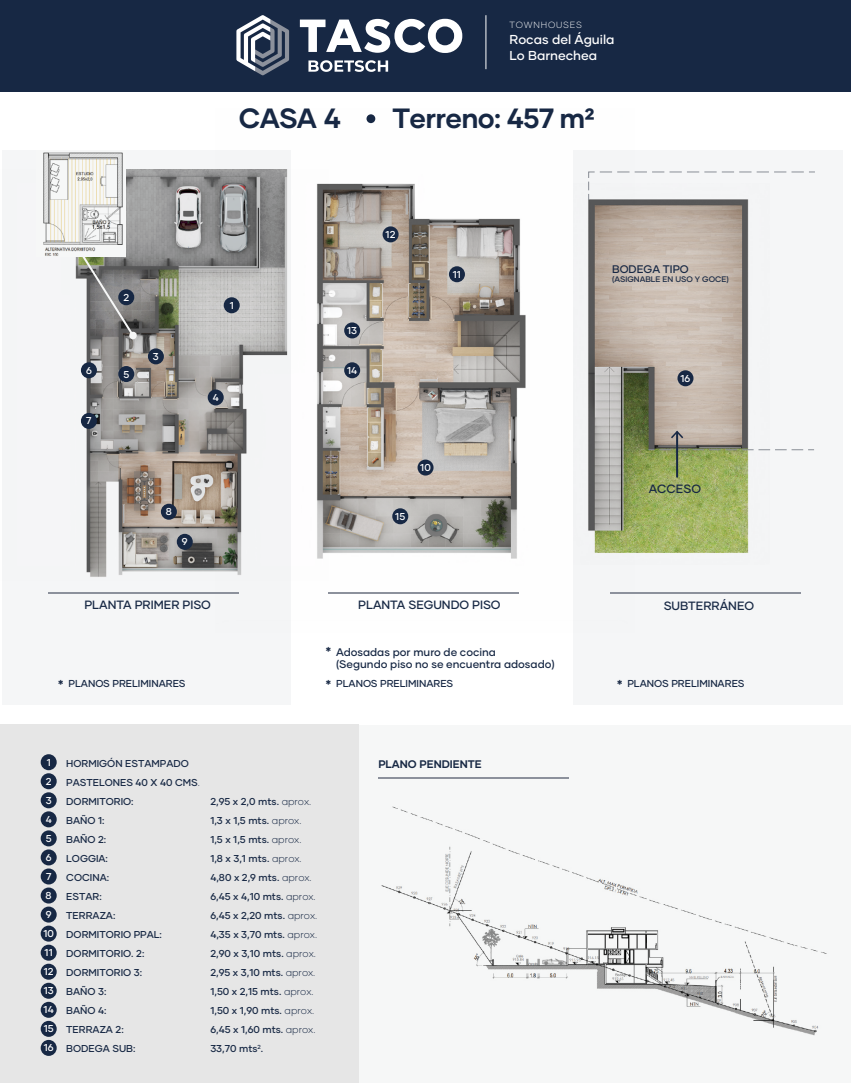
<style>
.page{position:relative;width:851px;height:1083px;background:#fff}
.page>*{position:absolute;margin:0;border:0;box-sizing:border-box;transform-origin:0 0}
.t1{font:700 27.8px "Gilmer";letter-spacing:-.025em;color:#172844}
.t2{font:700 14.1px "Gilmer";color:#172844}
.t3{font:500 12.9px/15.9px "Gilmer";color:#fff}
.t4{font:500 12px "Gilmer";color:#172844}
.t5{font:500 11px/12.8px "Gilmer";color:#172844}
.t6{font:700 11px "Gilmer";color:#172844}
.t7{font:500 10.1px "Gilmer";color:#172844}
.t8{font:500 10px/19px "Gilmer";color:#172844}
.t9{font:500 10px/19px "Gilmer";color:#fff;text-align:center}
.t10{font:300 9px "Gilmer";letter-spacing:.09em;color:#fff}
.t11{font:500 8px "Gilmer";color:#172844}
.s1{font-weight:700;font-size:14.1px}
.s2{font-weight:300}
</style>
<div class="page">
<div style="left:3px;top:150px;width:288px;height:554px;background:#f5f6f7"></div>
<div style="left:573px;top:150px;width:269px;height:554px;background:#f5f6f7"></div>
<img style="left:634px;top:200px;width:135px;height:353px">
<svg style="left:648px;top:449px;width:166px;height:1px"></svg>
<svg style="left:634px;top:171px;width:180px;height:29px"></svg>
<img style="left:2px;top:170px;width:213px;height:410px">
<img style="left:215px;top:115px;width:419px;height:479px">
<hr style="left:610px;top:592px;width:190px;height:1px;background:#8c919c">
<hr style="left:329px;top:592px;width:190px;height:1px;background:#8c919c">
<div style="left:366px;top:114px;width:9px;height:9px;background:#172844;border-radius:50%"></div>
<img style="left:37px;top:152px;width:89px;height:105px">
<div style="left:0;top:724px;width:850px;height:358px;background:#f6f7f7"></div>
<hr style="left:48px;top:592px;width:190px;height:1px;background:#8c919c">
<hr style="left:378px;top:777px;width:190px;height:1px;background:#8c919c">
<div style="left:0;top:0;width:850px;height:91px;background:#172844"></div>
<svg style="left:300px;top:19px;width:162px;height:34px"></svg>
<svg style="left:236px;top:15px;width:53px;height:60px"></svg>
<svg style="left:308px;top:60px;width:80px;height:12px"></svg>
<hr style="left:485px;top:15px;width:1px;height:54px;background:#fff">
<hr style="left:676px;top:432px;width:2px;height:45px;background:#172844">
<svg style="left:671px;top:430px;width:12px;height:8px"></svg>
<div style="left:224px;top:297px;width:16px;height:16px;background:#172844;border-radius:50%"></div>
<div style="left:148px;top:348px;width:16px;height:16px;background:#172844;border-radius:50%"></div>
<div style="left:208px;top:389px;width:16px;height:16px;background:#172844;border-radius:50%"></div>
<div style="left:118px;top:366px;width:16px;height:16px;background:#172844;border-radius:50%"></div>
<div style="left:81px;top:362px;width:16px;height:16px;background:#172844;border-radius:50%"></div>
<div style="left:81px;top:413px;width:16px;height:16px;background:#172844;border-radius:50%"></div>
<div style="left:161px;top:503px;width:16px;height:16px;background:#172844;border-radius:50%"></div>
<div style="left:177px;top:534px;width:16px;height:16px;background:#172844;border-radius:50%"></div>
<div style="left:417px;top:459px;width:16px;height:16px;background:#172844;border-radius:50%"></div>
<div style="left:449px;top:266px;width:16px;height:16px;background:#172844;border-radius:50%"></div>
<div style="left:382px;top:226px;width:16px;height:16px;background:#172844;border-radius:50%"></div>
<div style="left:344px;top:322px;width:16px;height:16px;background:#172844;border-radius:50%"></div>
<div style="left:344px;top:362px;width:16px;height:16px;background:#172844;border-radius:50%"></div>
<div style="left:392px;top:508px;width:16px;height:16px;background:#172844;border-radius:50%"></div>
<div style="left:677px;top:370px;width:16px;height:16px;background:#172844;border-radius:50%"></div>
<svg style="left:79px;top:251px;width:58px;height:89px"></svg>
<img style="left:381px;top:806px;width:446px;height:230px">
<div style="left:0;top:724px;width:358px;height:358px;background:#e6e6e6"></div>
<div style="left:41px;top:754px;width:16px;height:16px;background:#172844;border-radius:50%"></div>
<div style="left:41px;top:773px;width:16px;height:16px;background:#172844;border-radius:50%"></div>
<div style="left:41px;top:792px;width:16px;height:16px;background:#172844;border-radius:50%"></div>
<div style="left:41px;top:811px;width:16px;height:16px;background:#172844;border-radius:50%"></div>
<div style="left:41px;top:830px;width:16px;height:16px;background:#172844;border-radius:50%"></div>
<div style="left:41px;top:849px;width:16px;height:16px;background:#172844;border-radius:50%"></div>
<div style="left:41px;top:868px;width:16px;height:16px;background:#172844;border-radius:50%"></div>
<div style="left:41px;top:887px;width:16px;height:16px;background:#172844;border-radius:50%"></div>
<div style="left:41px;top:906px;width:16px;height:16px;background:#172844;border-radius:50%"></div>
<div style="left:41px;top:925px;width:16px;height:16px;background:#172844;border-radius:50%"></div>
<div style="left:41px;top:944px;width:16px;height:16px;background:#172844;border-radius:50%"></div>
<div style="left:41px;top:963px;width:16px;height:16px;background:#172844;border-radius:50%"></div>
<div style="left:41px;top:982px;width:16px;height:16px;background:#172844;border-radius:50%"></div>
<div style="left:41px;top:1001px;width:16px;height:16px;background:#172844;border-radius:50%"></div>
<div style="left:41px;top:1020px;width:16px;height:16px;background:#172844;border-radius:50%"></div>
<div style="left:41px;top:1039px;width:16px;height:16px;background:#172844;border-radius:50%"></div>
<p class="t10" style="left:509px;top:19px;width:74px">TOWNHOUSES</p>
<p class="t3" style="left:509px;top:32px;width:107px">Rocas del Águila<br>Lo Barnechea</p>
<h1 class="t1" style="left:239px;top:101px;width:103px">CASA 4</h1>
<h1 class="t1" style="left:392px;top:101px;width:203px">Terreno: 457 m2</h1>
<p class="t9" style="left:86px;top:361px;width:7px">6</p>
<p class="t9" style="left:86px;top:411px;width:7px">7</p>
<p class="t9" style="left:123px;top:288px;width:7px">2</p>
<p class="t9" style="left:123px;top:364px;width:7px">5</p>
<p class="t9" style="left:153px;top:347px;width:7px">3</p>
<p class="t9" style="left:230px;top:296px;width:6px">1</p>
<p class="t9" style="left:213px;top:388px;width:8px">4</p>
<p class="t9" style="left:166px;top:502px;width:8px">8</p>
<p class="t9" style="left:182px;top:532px;width:7px">9</p>
<p class="t4" style="left:84px;top:597px;width:128px">PLANTA PRIMER PISO</p>
<p class="t7" style="left:58px;top:676px;width:129px"><span class="s1">*</span> PLANOS PRELIMINARES</p>
<p class="t9" style="left:385px;top:225px;width:11px">12</p>
<p class="t9" style="left:347px;top:321px;width:11px">13</p>
<p class="t9" style="left:347px;top:361px;width:12px">14</p>
<p class="t9" style="left:453px;top:265px;width:10px">11</p>
<p class="t9" style="left:420px;top:458px;width:12px">10</p>
<p class="t9" style="left:395px;top:506px;width:11px">15</p>
<p class="t4" style="left:358px;top:597px;width:144px">PLANTA SEGUNDO PISO</p>
<p class="t5" style="left:612px;top:262px;width:78px">BODEGA TIPO</p>
<p class="t11" style="left:612px;top:274px;width:118px">(ASIGNABLE EN USO Y GOCE)</p>
<p class="t9" style="left:680px;top:369px;width:11px">16</p>
<p class="t4" style="left:648px;top:481px;width:54px">ACCESO</p>
<p class="t4" style="left:663px;top:598px;width:92px">SUBTERRÁNEO</p>
<h2 class="t2" style="left:325px;top:643px;width:7px">*</h2>
<p class="t7" style="left:325px;top:676px;width:129px"><span class="s1">*</span> PLANOS PRELIMINARES</p>
<p class="t7" style="left:616px;top:676px;width:129px"><span class="s1">*</span> PLANOS PRELIMINARES</p>
<p class="t5" style="left:336px;top:645px;width:220px">Adosadas por muro de cocina<br>(Segundo piso no se encuentra adosado)</p>
<p class="t9" style="left:43px;top:752px;width:12px">1<br>2<br>3<br>4<br>5<br>6<br>7<br>8<br>9<br>10<br>11<br>12<br>13<br>14<br>15<br>16</p>
<p class="t8" style="left:66px;top:753px;width:135px">HORMIGÓN ESTAMPADO<br>PASTELONES 40 X 40 CMS<span class="s2">.<br></span>DORMITORIO:</p>
<p class="t8" style="left:210px;top:791px;width:102px">2,95 x 2,0 mts. <span class="s2">aprox.</span></p>
<p class="t8" style="left:66px;top:810px;width:40px">BAÑO 1:</p>
<p class="t8" style="left:210px;top:810px;width:93px">1,3 x 1,5 mts. <span class="s2">aprox.</span></p>
<p class="t8" style="left:66px;top:829px;width:42px">BAÑO 2:</p>
<p class="t8" style="left:210px;top:829px;width:93px">1,5 x 1,5 mts. <span class="s2">aprox.</span></p>
<p class="t8" style="left:66px;top:848px;width:43px">LOGGIA:</p>
<p class="t8" style="left:210px;top:848px;width:93px">1,8 x 3,1 mts. <span class="s2">aprox.</span></p>
<p class="t8" style="left:66px;top:867px;width:44px">COCINA:</p>
<p class="t8" style="left:210px;top:867px;width:103px">4,80 x 2,9 mts. <span class="s2">aprox.</span></p>
<p class="t8" style="left:66px;top:886px;width:37px">ESTAR:</p>
<p class="t8" style="left:210px;top:886px;width:107px">6,45 x 4,10 mts. <span class="s2">aprox.</span></p>
<p class="t8" style="left:66px;top:905px;width:51px">TERRAZA:</p>
<p class="t8" style="left:210px;top:905px;width:108px">6,45 x 2,20 mts. <span class="s2">aprox.</span></p>
<p class="t8" style="left:66px;top:924px;width:97px">DORMITORIO PPAL:</p>
<p class="t8" style="left:210px;top:924px;width:108px">4,35 x 3,70 mts. <span class="s2">aprox.</span></p>
<p class="t8" style="left:66px;top:943px;width:80px">DORMITORIO. 2:</p>
<p class="t8" style="left:210px;top:943px;width:107px">2,90 x 3,10 mts. <span class="s2">aprox.</span></p>
<p class="t8" style="left:66px;top:962px;width:77px">DORMITORIO 3:</p>
<p class="t8" style="left:210px;top:962px;width:106px">2,95 x 3,10 mts. <span class="s2">aprox.</span></p>
<p class="t8" style="left:66px;top:981px;width:42px">BAÑO 3:</p>
<p class="t8" style="left:210px;top:981px;width:105px">1,50 x 2,15 mts. <span class="s2">aprox.</span></p>
<p class="t8" style="left:66px;top:1000px;width:42px">BAÑO 4:</p>
<p class="t8" style="left:210px;top:1000px;width:105px">1,50 x 1,90 mts. <span class="s2">aprox.</span></p>
<p class="t8" style="left:66px;top:1019px;width:59px">TERRAZA 2:</p>
<p class="t8" style="left:210px;top:1019px;width:106px">6,45 x 1,60 mts. <span class="s2">aprox.</span></p>
<p class="t8" style="left:66px;top:1038px;width:71px">BODEGA SUB:</p>
<p class="t8" style="left:210px;top:1038px;width:54px">33,70 mts<sup>2</sup>.</p>
<p class="t6" style="left:378px;top:757px;width:105px">PLANO PENDIENTE</p>
</div>
